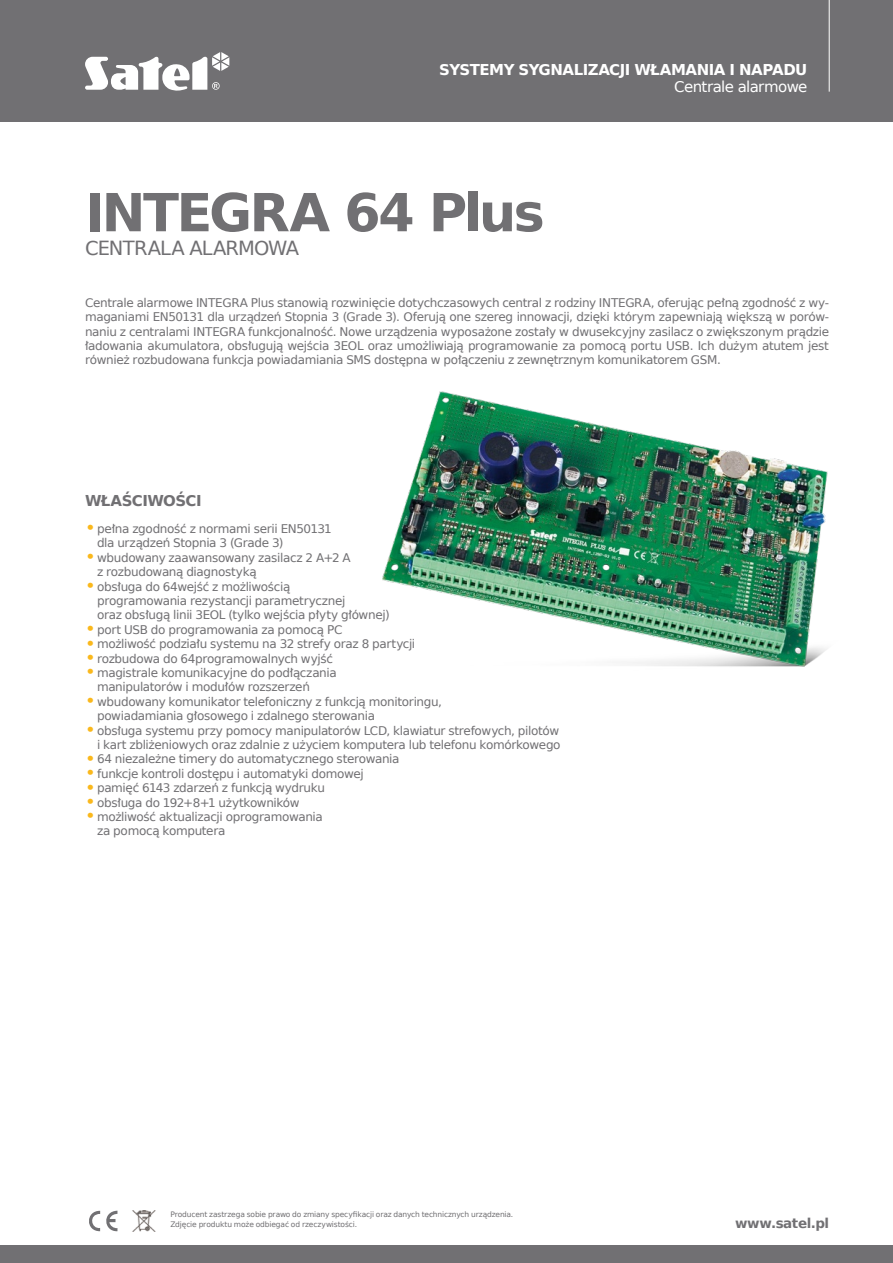
<style>
.page{position:relative;width:893px;height:1263px;background:#fff}
.page>*{position:absolute;margin:0;border:0;box-sizing:border-box;transform-origin:0 0}
.SYMBOL{font:700 52.5px "Prima Sans EU";letter-spacing:-.05em;color:#717073}
.NAZWA_PRODUKTU{font:19.5px "Prima Sans EU";letter-spacing:-.035em;color:#717073}
.t1{font:700 15px "Prima Sans EU";letter-spacing:-.035em;color:#fff}
.t2{font:15px "Prima Sans EU";letter-spacing:-.04em;color:#fff}
._02_-_ŚRÓDTYTUŁ{font:700 15px "Prima Sans EU";letter-spacing:-.04em;color:#717073}
.t3{font:700 13.5px "Prima Sans EU";letter-spacing:-.03em;color:#717073}
._03_-_PUNKTORY{font:12px/14.4px "Prima Sans EU";letter-spacing:-.03em;color:#717073}
._01_-_OPIS{font:12px/14.4px "Prima Sans EU";letter-spacing:-.03em;color:#717073;text-align:justify}
.t4{font:7.5px/10.5px "Prima Sans EU";letter-spacing:-.015em;color:#717073}
.s1{font-size:18px;color:#fab81c}
</style>
<div class="page">
<div style="left:0;top:0;width:893px;height:121px;background:#717073"></div>
<svg style="left:85px;top:52px;width:144px;height:39px"></svg>
<hr style="left:829px;top:0;width:1px;height:92px;background:#fff">
<img style="left:132px;top:1210px;width:24px;height:22px">
<svg style="left:89px;top:1210px;width:28px;height:22px"></svg>
<div style="left:0;top:1245px;width:893px;height:18px;background:#717073"></div>
<img style="left:382px;top:391px;width:446px;height:276px">
<p class="t1" style="left:439px;top:59px;width:370px">SYSTEMY SYGNALIZACJI WŁAMANIA I NAPADU</p>
<p class="t2" style="left:674px;top:76px;width:135px">Centrale alarmowe</p>
<p class="SYMBOL" style="left:85px;top:176px;width:461px">INTEGRA 64 Plus</p>
<p class="NAZWA_PRODUKTU" style="left:85px;top:234px;width:216px">CENTRALA ALARMOWA</p>
<p class="_01_-_OPIS" style="left:85px;top:295px;width:746px">Centrale alarmowe INTEGRA Plus stanowią rozwinięcie dotychczasowych central z rodziny INTEGRA, oferując pełną zgodność z wy&shy;maganiami EN50131 dla urządzeń Stopnia 3 (Grade 3). Oferują one szereg innowacji, dzięki którym zapewniają większą w porów&shy;naniu z centralami INTEGRA funkcjonalność. Nowe urządzenia wyposażone zostały w dwusekcyjny zasilacz o zwiększonym prądzie ładowania akumulatora, obsługują wejścia 3EOL oraz umożliwiają programowanie za pomocą portu USB. Ich dużym atutem jest również rozbudowana funkcja powiadamiania SMS dostępna w połączeniu z zewnętrznym komunikatorem GSM.</p>
<p class="_02_-_ŚRÓDTYTUŁ" style="left:85px;top:490px;width:118px">WŁAŚCIWOŚCI</p>
<p class="_03_-_PUNKTORY" style="left:97px;top:521px;width:236px;text-indent:-12px"><span class="s1">•</span>pełna zgodność z normami serii EN50131 dla urządzeń Stopnia 3 (Grade 3)</p>
<p class="_03_-_PUNKTORY" style="left:97px;top:550px;width:255px;text-indent:-12px"><span class="s1">•</span>wbudowany zaawansowany zasilacz 2 A+2 A z rozbudowaną diagnostyką</p>
<p class="_03_-_PUNKTORY" style="left:97px;top:579px;width:294px;text-indent:-12px"><span class="s1">•</span>obsługa do 64wejść z możliwością<br>programowania rezystancji parametrycznej<br>oraz obsługą linii 3EOL (tylko wejścia płyty głównej)</p>
<p class="_03_-_PUNKTORY" style="left:85px;top:622px;width:259px"><span class="s1">•</span>port USB do programowania za pomocą PC</p>
<p class="_03_-_PUNKTORY" style="left:85px;top:636px;width:332px"><span class="s1">•</span>możliwość podziału systemu na 32 strefy oraz 8 partycji</p>
<p class="_03_-_PUNKTORY" style="left:85px;top:651px;width:250px"><span class="s1">•</span>rozbudowa do 64programowalnych wyjść</p>
<p class="_03_-_PUNKTORY" style="left:97px;top:665px;width:241px;text-indent:-12px"><span class="s1">•</span>magistrale komunikacyjne do podłączania manipulatorów i modułów rozszerzeń</p>
<p class="_03_-_PUNKTORY" style="left:97px;top:694px;width:347px;text-indent:-12px"><span class="s1">•</span>wbudowany komunikator telefoniczny z funkcją monitoringu, powiadamiania głosowego i zdalnego sterowania</p>
<p class="_03_-_PUNKTORY" style="left:85px;top:723px;width:477px;text-align:right"><span class="s1">•</span>obsługa systemu przy pomocy manipulatorów LCD, klawiatur strefowych, pilotów i kart zbliżeniowych oraz zdalnie z użyciem komputera lub telefonu komórkowego</p>
<p class="_03_-_PUNKTORY" style="left:85px;top:751px;width:316px"><span class="s1">•</span>64 niezależne timery do automatycznego sterowania</p>
<p class="_03_-_PUNKTORY" style="left:85px;top:766px;width:280px"><span class="s1">•</span>funkcje kontroli dostępu i automatyki domowej</p>
<p class="_03_-_PUNKTORY" style="left:85px;top:780px;width:242px"><span class="s1">•</span>pamięć 6143 zdarzeń z funkcją wydruku</p>
<p class="_03_-_PUNKTORY" style="left:85px;top:795px;width:216px"><span class="s1">•</span>obsługa do 192+8+1 użytkowników</p>
<p class="_03_-_PUNKTORY" style="left:97px;top:809px;width:227px;text-indent:-12px"><span class="s1">•</span>możliwość aktualizacji oprogramowania za pomocą komputera</p>
<p class="t4" style="left:170px;top:1209px;width:344px">Producent zastrzega sobie prawo do zmiany specyfikacji oraz danych technicznych urządzenia.<br>Zdjęcie produktu może odbiegać od rzeczywistości.</p>
<p class="t3" style="left:735px;top:1213px;width:96px">www.satel.pl</p>
</div>
